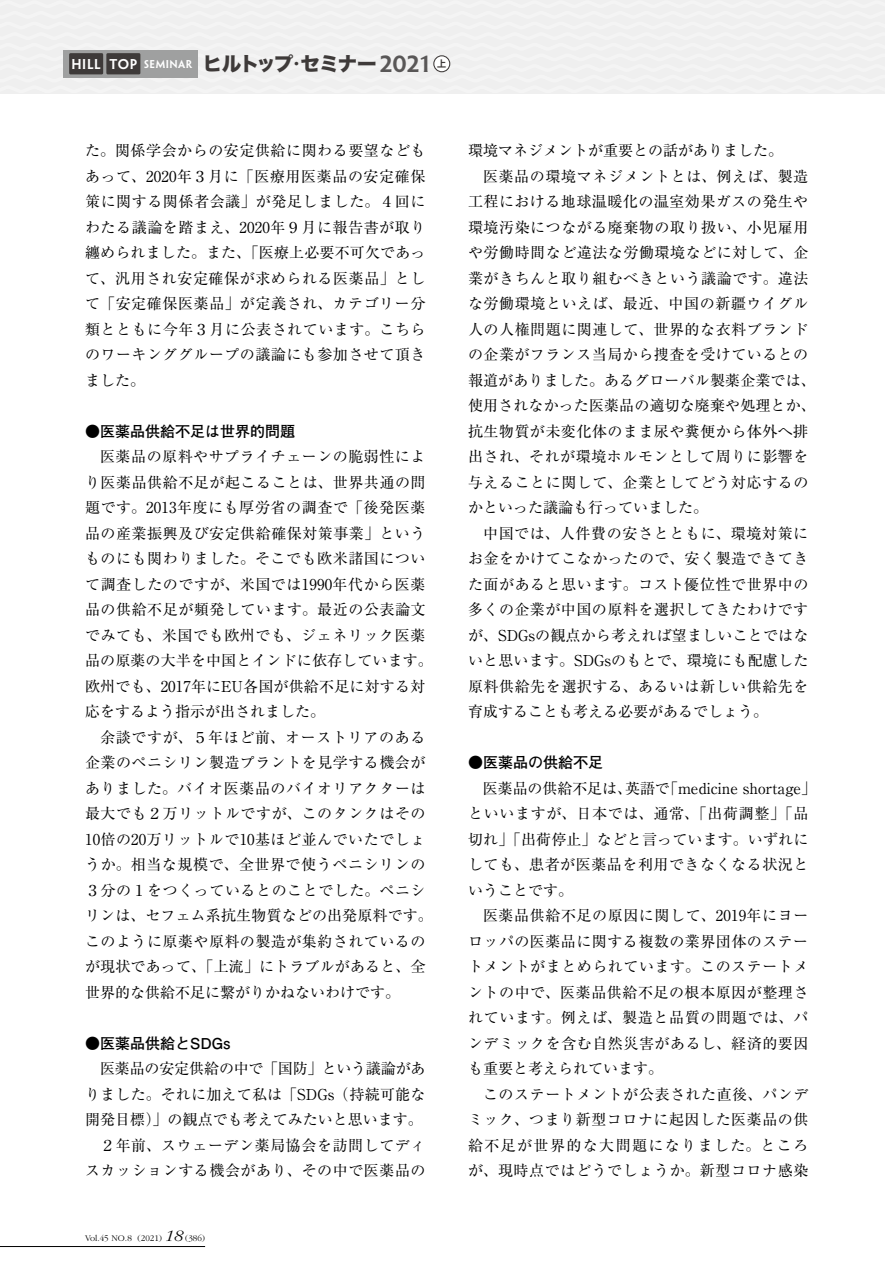
<style>
.page{position:relative;width:885px;height:1263px;background:#fff}
.page>*{position:absolute;margin:0;border:0;box-sizing:border-box;transform-origin:0 0}
.t1{font:19.5px "Hira Kaku Std N W8";letter-spacing:-.06em;color:#3e3a39}
.t2{font:15px/25.5px "Ryumin Pr 6 N";letter-spacing:.035em;color:#000;text-align:justify}
.t3{font:15px/25.5px "Ryumin Pr 6 N";letter-spacing:.01em;color:#000}
.t4{font:15px/25.5px "Ryumin Pr 6 N";letter-spacing:.015em;color:#000;text-align:right}
.t5{font:15px "Ryumin Pr 6 N";color:#000}
.t6{font:700 15px "Futo Go B101 Pr 6 N";color:#000}
.t7{font:12.75px "Penumbra Semibold Flare";letter-spacing:.05em;color:#fff}
.t8{font:300 9px "Garamond";color:#000}
.t9{font:700 9px "Shin Go Pro De";color:#3e3a39}
.s1{font-size:10.2px}
.s2{font-family:"Hira Kaku Std N W4"}
.s3{font-family:"Penumbra Semibold Flare";font-size:21px;color:#595757}
.s4{font-style:italic;font-size:16.5px}
</style>
<div class="page">
<div style="left:0;top:0;width:884px;height:94px;background:#efefef"></div>
<hr style="left:0;top:1246px;width:205px;height:1px;background:#000">
<div style="left:64px;top:50px;width:134px;height:28px;background:#9fa0a0"></div>
<div style="left:69px;top:53px;width:34px;height:21px;background:#3e3a39"></div>
<div style="left:106px;top:53px;width:34px;height:21px;background:#3e3a39"></div>
<div style="left:434px;top:56px;width:15px;height:16px;background:#fff;border-radius:50%"></div>
<div style="left:433px;top:55px;width:17px;height:17px;border:1px solid #3e3a39;border-radius:50%"></div>
<p class="t7" style="left:71px;top:56px;width:122px">HILL TOP <span class="s1">SEMINAR</span></p>
<h1 class="t1" style="left:202px;top:53px;width:229px">ヒルトップ<span class="s2">・</span>セミナー <span class="s3">2021</span></h1>
<p class="t9" style="left:437px;top:56px;width:10px">上</p>
<p class="t2" style="left:85px;top:137px;width:342px">た。関係学会からの安定供給に関わる要望などもあって、2020年３月に「医療用医薬品の安定確保策に関する関係者会議」が発足しました。４回にわたる議論を踏まえ、2020年９月に報告書が取り纏められました。また、「医療上必要不可欠であって、汎用され安定確保が求められる医薬品」として「安定確保医薬品」が定義され、カテゴリー分類とともに今年３月に公表されています。こちらのワーキンググループの議論にも参加させて頂きました。</p>
<p class="t6" style="left:85px;top:419px;width:211px">●医薬品供給不足は世界的問題</p>
<p class="t2" style="left:85px;top:443px;width:349px;text-align:left;text-indent:15px">医薬品の原料やサプライチェーンの脆弱性により医薬品供給不足が起こることは、世界共通の問題です。2013年度にも厚労省の調査で「後発医薬品の産業振興及び安定供給確保対策事業」というものにも関わりました。そこでも欧米諸国について調査したのですが、米国では1990年代から医薬品の供給不足が頻発しています。最近の公表論文でみても、米国でも欧州でも、ジェネリック医薬品の原薬の大半を中国とインドに依存しています。欧州でも、2017年にEU各国が供給不足に対する対応をするよう指示が出されました。</p>
<p class="t2" style="left:85px;top:723px;width:349px;text-align:left;text-indent:15px">余談ですが、５年ほど前、オーストリアのある企業のペニシリン製造プラントを見学する機会がありました。バイオ医薬品のバイオリアクターは最大でも２万リットルですが、このタンクはその<br>10倍の20万リットルで10基ほど並んでいたでしょうか。相当な規模で、全世界で使うペニシリンの<br>３分の１をつくっているとのことでした。ペニシリンは、セフェム系抗生物質などの出発原料です。このように原薬や原料の製造が集約されているのが現状であって、「上流」にトラブルがあると、全世界的な供給不足に繋がりかねないわけです。</p>
<p class="t6" style="left:85px;top:1031px;width:147px">●医薬品供給とSDGs</p>
<p class="t4" style="left:85px;top:1055px;width:342px">医薬品の安定供給の中で「国防」という議論がありました。それに加えて私は「SDGs（持続可能な開発目標）」の観点でも考えてみたいと思います。<br>２年前、スウェーデン薬局協会を訪問してディスカッションする機会があり、その中で医薬品の</p>
<p class="t8" style="left:85px;top:1233px;width:121px">Vol.45 NO.8 (2021) <span class="s4">18</span> (386)</p>
<p class="t5" style="left:468px;top:139px;width:316px">環境マネジメントが重要との話がありました。</p>
<p class="t2" style="left:483px;top:162px;width:327px">医薬品の環境マネジメントとは、例えば、製造</p>
<p class="t2" style="left:468px;top:188px;width:342px">工程における地球温暖化の温室効果ガスの発生や</p>
<p class="t2" style="left:468px;top:213px;width:342px">環境汚染につながる廃棄物の取り扱い、小児雇用</p>
<p class="t2" style="left:468px;top:239px;width:342px">や労働時間など違法な労働環境などに対して、企</p>
<p class="t2" style="left:468px;top:264px;width:342px">業がきちんと取り組むべきという議論です。違法</p>
<p class="t2" style="left:468px;top:290px;width:342px">な労働環境といえば、最近、中国の新疆ウイグル</p>
<p class="t2" style="left:468px;top:315px;width:342px">人の人権問題に関連して、世界的な衣料ブランド</p>
<p class="t2" style="left:468px;top:341px;width:342px">の企業がフランス当局から捜査を受けているとの</p>
<p class="t3" style="left:468px;top:366px;width:349px">報道がありました。あるグローバル製薬企業では、</p>
<p class="t3" style="left:468px;top:392px;width:349px">使用されなかった医薬品の適切な廃棄や処理とか、</p>
<p class="t2" style="left:468px;top:417px;width:342px">抗生物質が未変化体のまま尿や糞便から体外へ排</p>
<p class="t2" style="left:468px;top:443px;width:342px">出され、それが環境ホルモンとして周りに影響を</p>
<p class="t2" style="left:468px;top:468px;width:342px">与えることに関して、企業としてどう対応するの</p>
<p class="t5" style="left:468px;top:496px;width:241px">かといった議論も行っていました。</p>
<p class="t2" style="left:483px;top:519px;width:327px">中国では、人件費の安さとともに、環境対策に</p>
<p class="t2" style="left:468px;top:545px;width:342px">お金をかけてこなかったので、安く製造できてき</p>
<p class="t2" style="left:468px;top:570px;width:342px">た面があると思います。コスト優位性で世界中の</p>
<p class="t2" style="left:468px;top:596px;width:342px">多くの企業が中国の原料を選択してきたわけです</p>
<p class="t3" style="left:468px;top:621px;width:342px">が、SDGsの観点から考えれば望ましいことではな</p>
<p class="t4" style="left:468px;top:647px;width:342px">いと思います。SDGsのもとで、環境にも配慮した</p>
<p class="t2" style="left:468px;top:672px;width:342px">原料供給先を選択する、あるいは新しい供給先を</p>
<p class="t5" style="left:468px;top:700px;width:301px">育成することも考える必要があるでしょう。</p>
<p class="t6" style="left:468px;top:750px;width:136px">●医薬品の供給不足</p>
<p class="t3" style="left:468px;top:774px;width:349px;text-indent:15px">医薬品の供給不足は、英語で「medicine shortage」といいますが、日本では、通常、「出荷調整」「品切れ」「出荷停止」などと言っています。いずれにしても、患者が医薬品を利用できなくなる状況ということです。</p>
<p class="t2" style="left:468px;top:902px;width:342px;text-indent:15px">医薬品供給不足の原因に関して、2019年にヨーロッパの医薬品に関する複数の業界団体のステートメントがまとめられています。このステートメントの中で、医薬品供給不足の根本原因が整理されています。例えば、製造と品質の問題では、パンデミックを含む自然災害があるし、経済的要因も重要と考えられています。</p>
<p class="t2" style="left:468px;top:1080px;width:342px;text-indent:15px">このステートメントが公表された直後、パンデミック、つまり新型コロナに起因した医薬品の供給不足が世界的な大問題になりました。ところが、現時点ではどうでしょうか。新型コロナ感染</p>
</div>
